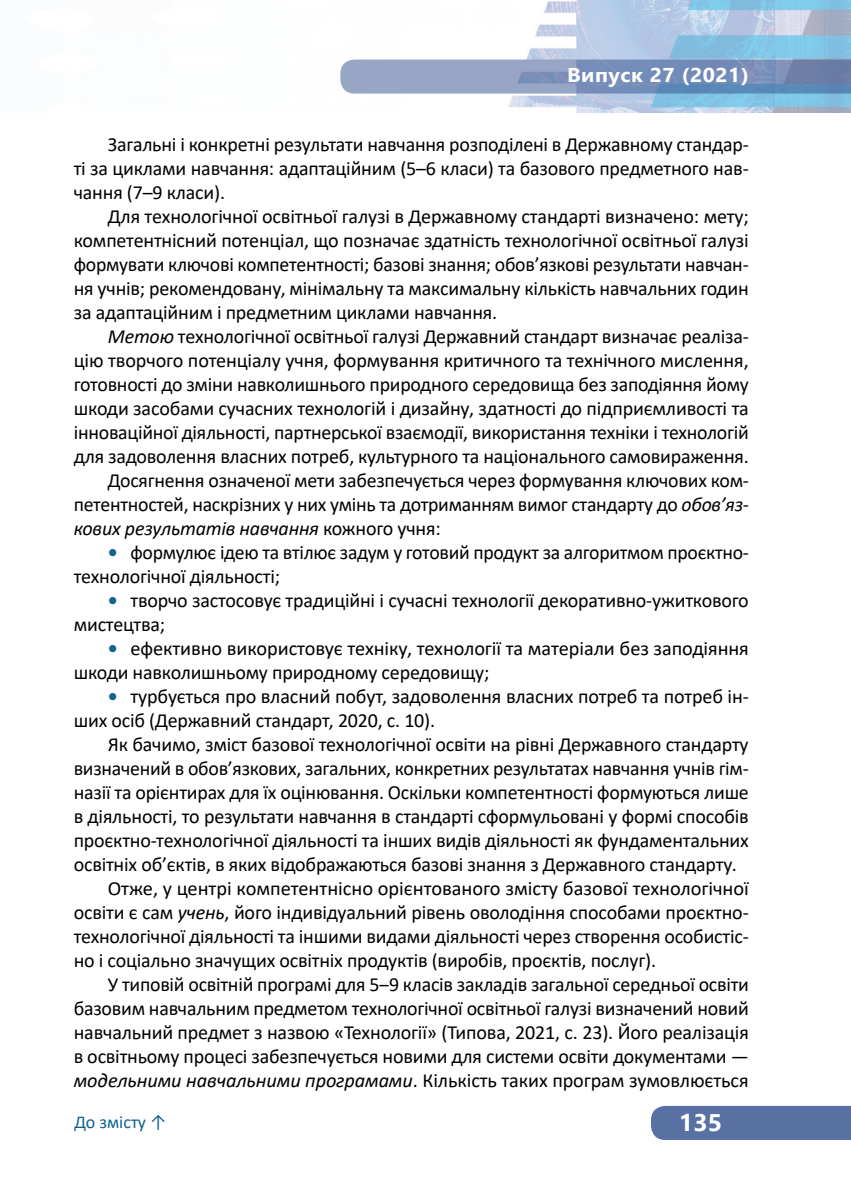
<style>
.page{position:relative;width:851px;height:1191px;background:#fff}
.page>*{position:absolute;margin:0;border:0;box-sizing:border-box;transform-origin:0 0}
.t1{font:700 24px "Segoe UI";color:#fff;scale:1.05 1}
.t2{font:20px/24px "Calibri";letter-spacing:-.01em;color:#000}
.t3{font:italic 20px "Calibri";letter-spacing:-.01em;color:#000}
.t4{font:700 20px "Segoe UI";letter-spacing:.025em;color:#fff;scale:1.06 1}
.t5{font:18px "Calibri";color:#0e628e}
.s1{font-style:italic}
.s2{font-style:normal}
.s3{font-weight:700;color:#0e628e}
</style>
<div class="page">
<img style="left:352px;top:0;width:498px;height:113px">
<svg style="left:340px;top:60px;width:510px;height:34px;background:#8197bc"></svg>
<div style="left:651px;top:1106px;width:199px;height:34px;background:#5971a2"></div>
<p class="t4" style="left:567px;top:56px;width:173px">Випуск 27 (2021)</p>
<p class="t2" style="left:74px;top:132px;width:676px;text-align:justify;text-indent:34px">Загальні і конкретні результати навчання розподілені в Державному стандар&shy;ті за циклами навчання: адаптаційним (5–6 класи) та базового предметного нав&shy;чання (7–9 класи).</p>
<p class="t2" style="left:74px;top:204px;width:676px;text-align:justify;text-indent:34px">Для технологічної освітньої галузі в Державному стандарті визначено: мету; компетентнісний потенціал, що позначає здатність технологічної освітньої галузі формувати ключові компетентності; базові знання; обов’язкові результати навчан&shy;ня учнів; рекомендовану, мінімальну та максимальну кількість навчальних годин за адаптаційним і предметним циклами навчання.</p>
<p class="t2" style="left:108px;top:324px;width:642px"><span class="s1">Метою</span> технологічної освітньої галузі Державний стандарт визначає реаліза-</p>
<p class="t2" style="left:74px;top:348px;width:676px">цію творчого потенціалу учня, формування критичного та технічного мислення,</p>
<p class="t2" style="left:74px;top:372px;width:676px">готовності до зміни навколишнього природного середовища без заподіяння йому</p>
<p class="t2" style="left:74px;top:396px;width:676px">шкоди засобами сучасних технологій і дизайну, здатності до підприємливості та</p>
<p class="t2" style="left:74px;top:420px;width:676px">інноваційної діяльності, партнерської взаємодії, використання техніки і технологій</p>
<p class="t2" style="left:74px;top:444px;width:676px">для задоволення власних потреб, культурного та національного самовираження.</p>
<p class="t2" style="left:108px;top:468px;width:642px">Досягнення означеної мети забезпечується через формування ключових ком-</p>
<p class="t2" style="left:74px;top:492px;width:676px">петентностей, наскрізних у них умінь та дотриманням вимог стандарту до <span class="s1">обов’яз-</span></p>
<p class="t3" style="left:74px;top:515px;width:368px">кових результатів навчання <span class="s2">кожного учня:</span></p>
<p class="t2" style="left:74px;top:540px;width:676px;text-indent:34px"><span class="s3">•</span> формулює ідею та втілює задум у готовий продукт за алгоритмом проєктно&shy;технологічної діяльності;</p>
<p class="t2" style="left:74px;top:588px;width:676px;text-indent:34px"><span class="s3">•</span> творчо застосовує традиційні і сучасні технології декоративно-ужиткового мистецтва;</p>
<p class="t2" style="left:74px;top:636px;width:676px;text-indent:34px"><span class="s3">•</span> ефективно використовує техніку, технології та матеріали без заподіяння шкоди навколишньому природному середовищу;</p>
<p class="t2" style="left:74px;top:684px;width:676px;text-indent:34px"><span class="s3">•</span> турбується про власний побут, задоволення власних потреб та потреб ін&shy;ших осіб (Державний стандарт, 2020, с. 10).</p>
<p class="t2" style="left:108px;top:732px;width:642px">Як бачимо, зміст базової технологічної освіти на рівні Державного стандарту</p>
<p class="t2" style="left:74px;top:756px;width:676px">визначений в обов’язкових, загальних, конкретних результатах навчання учнів гім-</p>
<p class="t2" style="left:74px;top:780px;width:676px">назії та орієнтирах для їх оцінювання. Оскільки компетентності формуються лише</p>
<p class="t2" style="left:74px;top:804px;width:676px">в діяльності, то результати навчання в стандарті сформульовані у формі способів</p>
<p class="t2" style="left:74px;top:828px;width:676px">проєктно-технологічної діяльності та інших видів діяльності як фундаментальних</p>
<p class="t2" style="left:74px;top:852px;width:664px">освітніх об’єктів, в яких відображаються базові знання з Державного стандарту.</p>
<p class="t2" style="left:108px;top:876px;width:642px">Отже, у центрі компетентнісно орієнтованого змісту базової технологічної</p>
<p class="t2" style="left:74px;top:900px;width:676px">освіти є сам <span class="s1">учень</span>, його індивідуальний рівень оволодіння способами проєктно-</p>
<p class="t2" style="left:74px;top:924px;width:676px">технологічної діяльності та іншими видами діяльності через створення особистіс-</p>
<p class="t2" style="left:74px;top:948px;width:583px">но і соціально значущих освітніх продуктів (виробів, проєктів, послуг).</p>
<p class="t2" style="left:108px;top:972px;width:642px">У типовій освітній програмі для 5‒9 класів закладів загальної середньої освіти</p>
<p class="t2" style="left:74px;top:996px;width:676px">базовим навчальним предметом технологічної освітньої галузі визначений новий</p>
<p class="t2" style="left:74px;top:1020px;width:676px">навчальний предмет з назвою «Технології» (Типова, 2021, с. 23). Його реалізація</p>
<p class="t2" style="left:74px;top:1044px;width:676px">в освітньому процесі забезпечується новими для системи освіти документами —</p>
<p class="t2" style="left:74px;top:1068px;width:676px"><span class="s1">модельними навчальними програмами</span>. Кількість таких програм зумовлюється</p>
<p class="t5" style="left:74px;top:1109px;width:94px">До змісту ↑</p>
<p class="t1" style="left:678px;top:1100px;width:43px">135</p>
</div>
